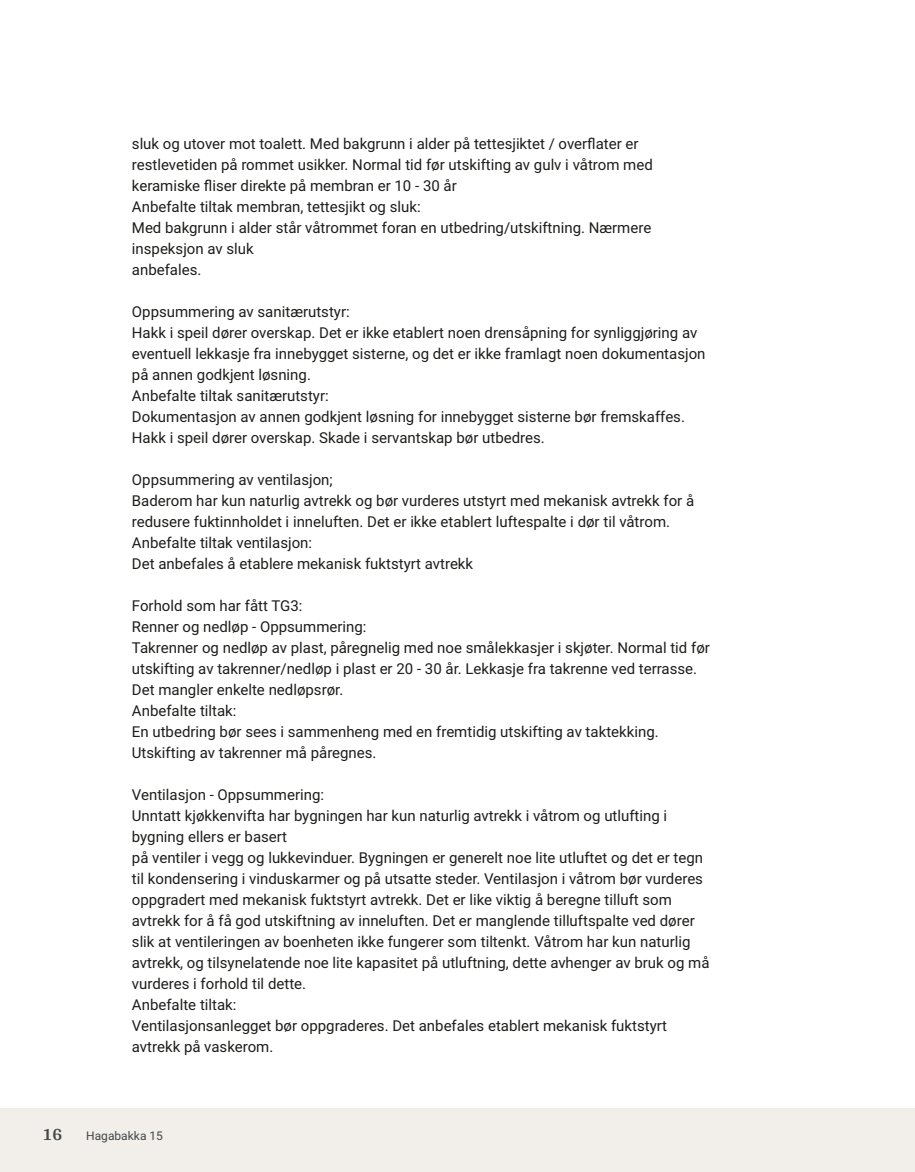
<style>
.page{position:relative;width:915px;height:1172px;background:#fff}
.page>*{position:absolute;margin:0;border:0;box-sizing:border-box;transform-origin:0 0}
.t1{font:700 18px "Arya";color:#414749}
.t2{font:15px/21px "Roboto Vitec";color:#1d1d1b}
.t3{font:12px "Roboto Vitec";color:#414749}
</style>
<div class="page">
<div style="left:0;top:1108px;width:914px;height:64px;background:#f2eeea"></div>
<p class="t2" style="left:132px;top:132px;width:522px">sluk og utover mot toalett. Med bakgrunn i alder på tettesjiktet / overflater er restlevetiden på rommet usikker. Normal tid før utskifting av gulv i våtrom med keramiske fliser direkte på membran er 10 ‑ 30 år<br>Anbefalte tiltak membran, tettesjikt og sluk:<br>Med bakgrunn i alder står våtrommet foran en utbedring/utskiftning. Nærmere inspeksjon av sluk<br>anbefales.</p>
<p class="t2" style="left:132px;top:300px;width:575px">Oppsummering av sanitærutstyr:<br>Hakk i speil dører overskap. Det er ikke etablert noen drensåpning for synliggjøring av eventuell lekkasje fra innebygget sisterne, og det er ikke framlagt noen dokumentasjon på annen godkjent løsning.<br>Anbefalte tiltak sanitærutstyr:<br>Dokumentasjon av annen godkjent løsning for innebygget sisterne bør fremskaffes.<br>Hakk i speil dører overskap. Skade i servantskap bør utbedres.</p>
<p class="t2" style="left:132px;top:468px;width:563px">Oppsummering av ventilasjon;<br>Baderom har kun naturlig avtrekk og bør vurderes utstyrt med mekanisk avtrekk for å redusere fuktinnholdet i inneluften. Det er ikke etablert luftespalte i dør til våtrom.<br>Anbefalte tiltak ventilasjon:<br>Det anbefales å etablere mekanisk fuktstyrt avtrekk</p>
<p class="t2" style="left:132px;top:594px;width:579px">Forhold som har fått TG3:<br>Renner og nedløp ‑ Oppsummering:<br>Takrenner og nedløp av plast, påregnelig med noe smålekkasjer i skjøter. Normal tid før utskifting av takrenner/nedløp i plast er 20 ‑ 30 år. Lekkasje fra takrenne ved terrasse.<br>Det mangler enkelte nedløpsrør.<br>Anbefalte tiltak:<br>En utbedring bør sees i sammenheng med en fremtidig utskifting av taktekking.<br>Utskifting av takrenner må påregnes.</p>
<p class="t2" style="left:132px;top:783px;width:579px">Ventilasjon ‑ Oppsummering:<br>Unntatt kjøkkenvifta har bygningen har kun naturlig avtrekk i våtrom og utlufting i bygning ellers er basert<br>på ventiler i vegg og lukkevinduer. Bygningen er generelt noe lite utluftet og det er tegn til kondensering i vinduskarmer og på utsatte steder. Ventilasjon i våtrom bør vurderes oppgradert med mekanisk fuktstyrt avtrekk. Det er like viktig å beregne tilluft som avtrekk for å få god utskiftning av inneluften. Det er manglende tilluftspalte ved dører slik at ventileringen av boenheten ikke fungerer som tiltenkt. Våtrom har kun naturlig avtrekk, og tilsynelatende noe lite kapasitet på utluftning, dette avhenger av bruk og må vurderes i forhold til dette.<br>Anbefalte tiltak:<br>Ventilasjonsanlegget bør oppgraderes. Det anbefales etablert mekanisk fuktstyrt avtrekk på vaskerom.</p>
<p class="t1" style="left:43px;top:1123px;width:21px">16</p>
<p class="t3" style="left:86px;top:1127px;width:78px">Hagabakka 15</p>
</div>
